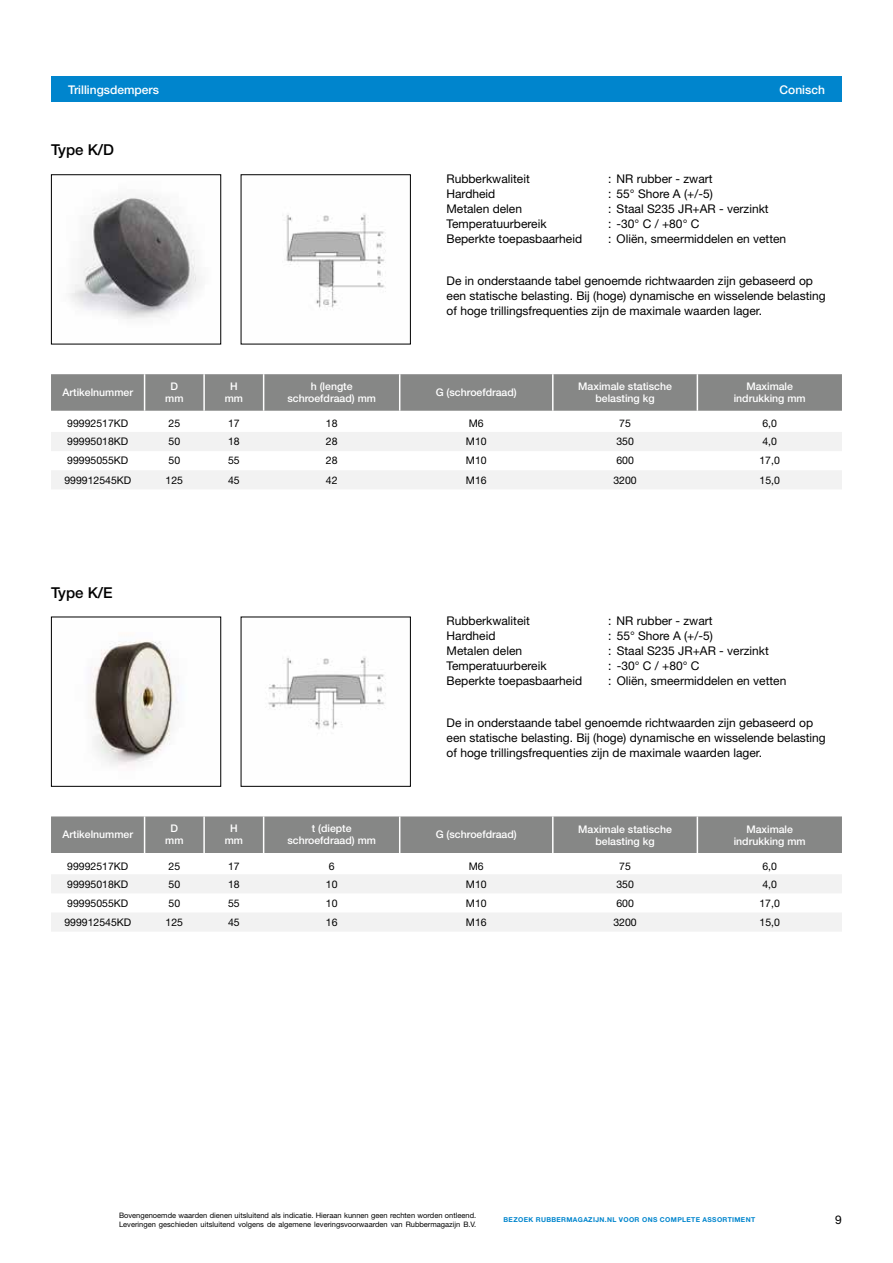
<style>
.page{position:relative;width:893px;height:1263px;background:#fff}
.page>*{position:absolute;margin:0;border:0;box-sizing:border-box;transform-origin:0 0}
.t1{font:500 15px "Helvetica Neue LT Std";color:#000}
.t2{font:12px/15px "Helvetica Neue LT Std";color:#000}
.t3{font:500 12px "Helvetica Neue LT Std";color:#fff}
.t4{font:500 10.5px/12px "Helvetica Neue LT Std";color:#fff;text-align:center}
.t5{font:10.5px "Helvetica Neue LT Std";color:#000}
.t6{font:7.5px/9px "Helvetica Neue LT Std";color:#000}
.t7{font:700 6.75px "Helvetica Neue LT Std";letter-spacing:.05em;color:#0085cd}
</style>
<div class="page">
<div style="left:51px;top:77px;width:791px;height:25px;background:#0085cd"></div>
<img style="left:69px;top:197px;width:132px;height:122px">
<div style="left:51px;top:174px;width:170px;height:170px;border:1px solid #000"></div>
<img style="left:286px;top:213px;width:100px;height:95px">
<div style="left:241px;top:174px;width:170px;height:170px;border:1px solid #000"></div>
<img style="left:90px;top:641px;width:88px;height:125px">
<div style="left:51px;top:617px;width:170px;height:170px;border:1px solid #000"></div>
<img style="left:268px;top:656px;width:118px;height:74px">
<div style="left:241px;top:617px;width:170px;height:170px;border:1px solid #000"></div>
<div style="left:51px;top:374px;width:791px;height:37px;background:#868786"></div>
<svg style="left:51px;top:432px;width:791px;height:57px"></svg>
<hr style="left:144px;top:374px;width:1px;height:37px;background:#fff">
<hr style="left:203px;top:374px;width:2px;height:37px;background:#fff">
<hr style="left:263px;top:374px;width:1px;height:37px;background:#fff">
<hr style="left:399px;top:374px;width:1px;height:37px;background:#fff">
<hr style="left:552px;top:374px;width:2px;height:37px;background:#fff">
<hr style="left:697px;top:374px;width:1px;height:37px;background:#fff">
<div style="left:51px;top:816px;width:791px;height:37px;background:#868786"></div>
<svg style="left:51px;top:875px;width:791px;height:56px;fill:#f2f2f2"></svg>
<hr style="left:144px;top:816px;width:1px;height:37px;background:#fff">
<hr style="left:203px;top:816px;width:2px;height:37px;background:#fff">
<hr style="left:263px;top:816px;width:1px;height:37px;background:#fff">
<hr style="left:399px;top:816px;width:1px;height:37px;background:#fff">
<hr style="left:552px;top:816px;width:2px;height:37px;background:#fff">
<hr style="left:697px;top:816px;width:1px;height:37px;background:#fff">
<p class="t3" style="left:68px;top:82px;width:92px">Trillingsdempers</p>
<p class="t3" style="left:780px;top:82px;width:47px">Conisch</p>
<p class="t1" style="left:51px;top:141px;width:65px">Type K/D</p>
<p class="t2" style="left:446px;top:171px;width:85px">Rubberkwaliteit</p>
<p class="t2" style="left:608px;top:171px;width:106px">: NR rubber - zwart</p>
<p class="t2" style="left:446px;top:186px;width:50px">Hardheid</p>
<p class="t2" style="left:608px;top:186px;width:106px">: 55° Shore A (+/-5)</p>
<p class="t2" style="left:446px;top:201px;width:77px">Metalen delen</p>
<p class="t2" style="left:608px;top:201px;width:162px">: Staal S235 JR+AR - verzinkt</p>
<p class="t2" style="left:446px;top:216px;width:102px">Temperatuurbereik</p>
<p class="t2" style="left:608px;top:216px;width:93px">: -30° C / +80° C</p>
<p class="t2" style="left:447px;top:231px;width:137px">Beperkte toepasbaarheid</p>
<p class="t2" style="left:608px;top:231px;width:180px">: Oliën, smeermiddelen en vetten</p>
<p class="t2" style="left:447px;top:273px;width:381px">De in onderstaande tabel genoemde richtwaarden zijn gebaseerd op een statische belasting. Bij (hoge) dynamische en wisselende belasting of hoge trillingsfrequenties zijn de maximale waarden lager.</p>
<p class="t4" style="left:62px;top:386px;width:72px">Artikelnummer</p>
<p class="t4" style="left:165px;top:380px;width:20px">D mm</p>
<p class="t4" style="left:225px;top:380px;width:20px">H mm</p>
<p class="t4" style="left:287px;top:380px;width:90px">h (lengte schroefdraad) mm</p>
<p class="t4" style="left:436px;top:386px;width:83px">G (schroefdraad)</p>
<p class="t4" style="left:578px;top:380px;width:95px">Maximale statische belasting kg</p>
<p class="t4" style="left:734px;top:380px;width:73px">Maximale indrukking mm</p>
<p class="t5" style="left:67px;top:417px;width:63px">99992517KD</p>
<p class="t5" style="left:168px;top:417px;width:13px">25</p>
<p class="t5" style="left:228px;top:417px;width:13px">17</p>
<p class="t5" style="left:326px;top:417px;width:13px">18</p>
<p class="t5" style="left:469px;top:417px;width:16px">M6</p>
<p class="t5" style="left:619px;top:417px;width:13px">75</p>
<p class="t5" style="left:762px;top:417px;width:16px">6,0</p>
<p class="t5" style="left:67px;top:435px;width:63px">99995018KD</p>
<p class="t5" style="left:169px;top:435px;width:13px">50</p>
<p class="t5" style="left:228px;top:435px;width:13px">18</p>
<p class="t5" style="left:326px;top:435px;width:13px">28</p>
<p class="t5" style="left:466px;top:435px;width:22px">M10</p>
<p class="t5" style="left:616px;top:435px;width:19px">350</p>
<p class="t5" style="left:762px;top:435px;width:16px">4,0</p>
<p class="t5" style="left:67px;top:454px;width:63px">99995055KD</p>
<p class="t5" style="left:169px;top:454px;width:13px">50</p>
<p class="t5" style="left:228px;top:454px;width:13px">55</p>
<p class="t5" style="left:326px;top:454px;width:13px">28</p>
<p class="t5" style="left:466px;top:454px;width:22px">M10</p>
<p class="t5" style="left:616px;top:454px;width:19px">600</p>
<p class="t5" style="left:759px;top:454px;width:22px">17,0</p>
<p class="t5" style="left:64px;top:474px;width:68px">999912545KD</p>
<p class="t5" style="left:166px;top:474px;width:19px">125</p>
<p class="t5" style="left:228px;top:474px;width:13px">45</p>
<p class="t5" style="left:326px;top:474px;width:13px">42</p>
<p class="t5" style="left:466px;top:474px;width:22px">M16</p>
<p class="t5" style="left:613px;top:474px;width:25px">3200</p>
<p class="t5" style="left:759px;top:474px;width:22px">15,0</p>
<p class="t1" style="left:51px;top:583px;width:63px">Type K/E</p>
<p class="t2" style="left:447px;top:613px;width:85px">Rubberkwaliteit</p>
<p class="t2" style="left:608px;top:613px;width:106px">: NR rubber - zwart</p>
<p class="t2" style="left:447px;top:628px;width:50px">Hardheid</p>
<p class="t2" style="left:608px;top:628px;width:106px">: 55° Shore A (+/-5)</p>
<p class="t2" style="left:447px;top:643px;width:77px">Metalen delen</p>
<p class="t2" style="left:608px;top:643px;width:162px">: Staal S235 JR+AR - verzinkt</p>
<p class="t2" style="left:447px;top:658px;width:102px">Temperatuurbereik</p>
<p class="t2" style="left:608px;top:658px;width:93px">: -30° C / +80° C</p>
<p class="t2" style="left:447px;top:673px;width:137px">Beperkte toepasbaarheid</p>
<p class="t2" style="left:608px;top:673px;width:180px">: Oliën, smeermiddelen en vetten</p>
<p class="t2" style="left:447px;top:715px;width:381px">De in onderstaande tabel genoemde richtwaarden zijn gebaseerd op een statische belasting. Bij (hoge) dynamische en wisselende belasting of hoge trillingsfrequenties zijn de maximale waarden lager.</p>
<p class="t4" style="left:62px;top:829px;width:72px">Artikelnummer</p>
<p class="t4" style="left:165px;top:823px;width:20px">D mm</p>
<p class="t4" style="left:225px;top:823px;width:20px">H mm</p>
<p class="t4" style="left:287px;top:823px;width:90px">t (diepte schroefdraad) mm</p>
<p class="t4" style="left:436px;top:829px;width:83px">G (schroefdraad)</p>
<p class="t4" style="left:578px;top:823px;width:95px">Maximale statische belasting kg</p>
<p class="t4" style="left:734px;top:823px;width:73px">Maximale indrukking mm</p>
<p class="t5" style="left:67px;top:859px;width:63px">99992517KD</p>
<p class="t5" style="left:168px;top:859px;width:13px">25</p>
<p class="t5" style="left:228px;top:859px;width:13px">17</p>
<p class="t5" style="left:329px;top:859px;width:7px">6</p>
<p class="t5" style="left:469px;top:859px;width:16px">M6</p>
<p class="t5" style="left:619px;top:859px;width:13px">75</p>
<p class="t5" style="left:762px;top:859px;width:16px">6,0</p>
<p class="t5" style="left:67px;top:877px;width:63px">99995018KD</p>
<p class="t5" style="left:169px;top:877px;width:13px">50</p>
<p class="t5" style="left:228px;top:877px;width:13px">18</p>
<p class="t5" style="left:326px;top:877px;width:13px">10</p>
<p class="t5" style="left:466px;top:877px;width:22px">M10</p>
<p class="t5" style="left:616px;top:877px;width:19px">350</p>
<p class="t5" style="left:762px;top:877px;width:16px">4,0</p>
<p class="t5" style="left:67px;top:897px;width:63px">99995055KD</p>
<p class="t5" style="left:169px;top:897px;width:13px">50</p>
<p class="t5" style="left:228px;top:897px;width:13px">55</p>
<p class="t5" style="left:326px;top:897px;width:13px">10</p>
<p class="t5" style="left:466px;top:897px;width:22px">M10</p>
<p class="t5" style="left:616px;top:897px;width:19px">600</p>
<p class="t5" style="left:759px;top:897px;width:22px">17,0</p>
<p class="t5" style="left:64px;top:916px;width:68px">999912545KD</p>
<p class="t5" style="left:166px;top:916px;width:19px">125</p>
<p class="t5" style="left:228px;top:916px;width:13px">45</p>
<p class="t5" style="left:326px;top:916px;width:13px">16</p>
<p class="t5" style="left:466px;top:916px;width:22px">M16</p>
<p class="t5" style="left:613px;top:916px;width:25px">3200</p>
<p class="t5" style="left:759px;top:916px;width:22px">15,0</p>
<p class="t6" style="left:119px;top:1211px;width:359px">Bovengenoemde waarden dienen uitsluitend als indicatie. Hieraan kunnen geen rechten worden ontleend.<br>Leveringen geschieden uitsluitend volgens de algemene leveringsvoorwaarden van Rubbermagazijn B.V.</p>
<p class="t7" style="left:504px;top:1216px;width:253px">BEZOEK RUBBERMAGAZIJN.NL VOOR ONS COMPLETE ASSORTIMENT</p>
<p class="t2" style="left:835px;top:1212px;width:8px">9</p>
</div>
